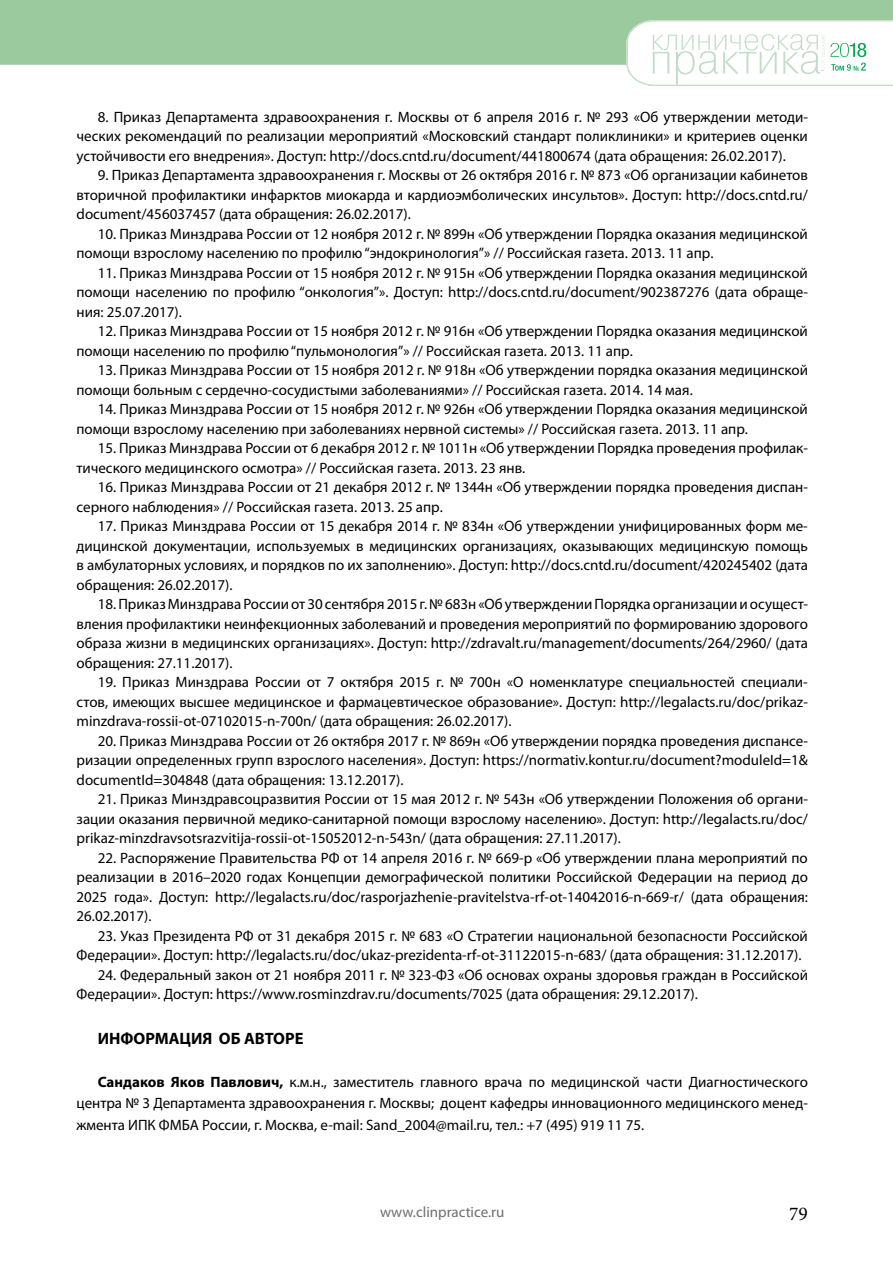
<style>
.page{position:relative;width:893px;height:1263px;background:#fff}
.page>*{position:absolute;margin:0;border:0;box-sizing:border-box;transform-origin:0 0}
.t1{font:19.5px "Minion Pro";color:#000}
.t2{font:700 16.5px "Myriad Pro";color:#000}
.t3{font:15px/19.5px "Myriad Pro";color:#000;text-align:justify}
.t4{font:15px "Myriad Pro";color:#6d6e71}
.s1{font-weight:700}
</style>
<div class="page">
<div style="left:0;top:0;width:893px;height:65px;background:#9aca9d"></div>
<svg style="left:626px;top:20px;width:267px;height:66px"></svg>
<p class="t3" style="left:77px;top:107px;width:733px;text-indent:21px">8. Приказ Департамента здравоохранения г. Москвы от 6 апреля 2016 г. № 293 «Об утверждении методи&shy;ческих рекомендаций по реализации мероприятий «Московский стандарт поликлиники» и критериев оценки устойчивости его внедрения». Доступ: http://docs.cntd.ru/document/441800674 (дата обращения: 26.02.2017).</p>
<p class="t3" style="left:77px;top:165px;width:733px;text-indent:21px">9. Приказ Департамента здравоохранения г. Москвы от 26 октября 2016 г. № 873 «Об организации кабинетов вторичной профилактики инфарктов миокарда и кардиоэмболических инсультов». Доступ: http://docs.cntd.ru/ document/456037457 (дата обращения: 26.02.2017).</p>
<p class="t3" style="left:77px;top:224px;width:733px;text-indent:21px">10. Приказ Минздрава России от 12 ноября 2012 г. № 899н «Об утверждении Порядка оказания медицинской помощи взрослому населению по профилю “эндокринология”» // Российская газета. 2013. 11 апр.</p>
<p class="t3" style="left:77px;top:263px;width:733px;text-indent:21px">11. Приказ Минздрава России от 15 ноября 2012 г. № 915н «Об утверждении Порядка оказания медицинской помощи населению по профилю “онкология”». Доступ: http://docs.cntd.ru/document/902387276 (дата обраще&shy;ния: 25.07.2017).</p>
<p class="t3" style="left:77px;top:321px;width:733px;text-indent:21px">12. Приказ Минздрава России от 15 ноября 2012 г. № 916н «Об утверждении Порядка оказания медицинской помощи населению по профилю “пульмонология”» // Российская газета. 2013. 11 апр.</p>
<p class="t3" style="left:77px;top:360px;width:733px;text-indent:21px">13. Приказ Минздрава России от 15 ноября 2012 г. № 918н «Об утверждении порядка оказания медицинской помощи больным с сердечно-сосудистыми заболеваниями» // Российская газета. 2014. 14 мая.</p>
<p class="t3" style="left:77px;top:399px;width:733px;text-indent:21px">14. Приказ Минздрава России от 15 ноября 2012 г. № 926н «Об утверждении Порядка оказания медицинской помощи взрослому населению при заболеваниях нервной системы» // Российская газета. 2013. 11 апр.</p>
<p class="t3" style="left:77px;top:438px;width:733px;text-indent:21px">15. Приказ Минздрава России от 6 декабря 2012 г. № 1011н «Об утверждении Порядка проведения профилак&shy;тического медицинского осмотра» // Российская газета. 2013. 23 янв.</p>
<p class="t3" style="left:77px;top:477px;width:733px;text-indent:21px">16. Приказ Минздрава России от 21 декабря 2012 г. № 1344н «Об утверждении порядка проведения диспан&shy;серного наблюдения» // Российская газета. 2013. 25 апр.</p>
<p class="t3" style="left:77px;top:516px;width:733px;text-indent:21px">17. Приказ Минздрава России от 15 декабря 2014 г. № 834н «Об утверждении унифицированных форм ме&shy;дицинской документации, используемых в медицинских организациях, оказывающих медицинскую помощь в амбулаторных условиях, и порядков по их заполнению». Доступ: http://docs.cntd.ru/document/420245402 (дата обращения: 26.02.2017).</p>
<p class="t3" style="left:77px;top:594px;width:733px;text-indent:21px">18. Приказ Минздрава России от 30 сентября 2015 г. № 683н «Об утверждении Порядка организации и осущест&shy;вления профилактики неинфекционных заболеваний и проведения мероприятий по формированию здорового образа жизни в медицинских организациях». Доступ: http://zdravalt.ru/management/documents/264/2960/ (дата обращения: 27.11.2017).</p>
<p class="t3" style="left:77px;top:672px;width:733px;text-indent:21px">19. Приказ Минздрава России от 7 октября 2015 г. № 700н «О номенклатуре специальностей специали&shy;стов, имеющих высшее медицинское и фармацевтическое образование». Доступ: http://legalacts.ru/doc/prikaz&shy;minzdrava-rossii-ot-07102015-n-700n/ (дата обращения: 26.02.2017).</p>
<p class="t3" style="left:77px;top:731px;width:733px;text-indent:21px">20. Приказ Минздрава России от 26 октября 2017 г. № 869н «Об утверждении порядка проведения диспансе&shy;ризации определенных групп взрослого населения». Доступ: https://normativ.kontur.ru/document?moduleId=1&amp; documentId=304848 (дата обращения: 13.12.2017).</p>
<p class="t3" style="left:77px;top:789px;width:733px;text-indent:21px">21. Приказ Минздравсоцразвития России от 15 мая 2012 г. № 543н «Об утверждении Положения об органи&shy;зации оказания первичной медико-санитарной помощи взрослому населению». Доступ: http://legalacts.ru/doc/ prikaz-minzdravsotsrazvitija-rossii-ot-15052012-n-543n/ (дата обращения: 27.11.2017).</p>
<p class="t3" style="left:77px;top:848px;width:733px;text-indent:21px">22. Распоряжение Правительства РФ от 14 апреля 2016 г. № 669-р «Об утверждении плана мероприятий по реализации в 2016–2020 годах Концепции демографической политики Российской Федерации на период до 2025 года». Доступ: http://legalacts.ru/doc/rasporjazhenie-pravitelstva-rf-ot-14042016-n-669-r/ (дата обращения:<br>26.02.2017).</p>
<p class="t3" style="left:77px;top:926px;width:733px;text-indent:21px">23. Указ Президента РФ от 31 декабря 2015 г. № 683 «О Стратегии национальной безопасности Российской<br>Федерации». Доступ: http://legalacts.ru/doc/ukaz-prezidenta-rf-ot-31122015-n-683/ (дата обращения: 31.12.2017).</p>
<p class="t3" style="left:77px;top:965px;width:733px;text-indent:21px">24. Федеральный закон от 21 ноября 2011 г. № 323-ФЗ «Об основах охраны здоровья граждан в Российской<br>Федерации». Доступ: https://www.rosminzdrav.ru/documents/7025 (дата обращения: 29.12.2017).</p>
<p class="t2" style="left:98px;top:1030px;width:207px">ИНФОРМАЦИЯ ОБ АВТОРЕ</p>
<p class="t3" style="left:77px;top:1071px;width:733px;line-height:21.3px;text-indent:21px"><span class="s1">Сандаков Яков Павлович,</span> к.м.н., заместитель главного врача по медицинской части Диагностического центра № 3 Департамента здравоохранения г. Москвы; доцент кафедры инновационного медицинского менед&shy;жмента ИПК ФМБА России, г. Москва, e-mail: Sand_2004@mail.ru, тел.: +7 (495) 919 11 75.</p>
<p class="t4" style="left:380px;top:1202px;width:126px">www.clinpractice.ru</p>
<h1 class="t1" style="left:789px;top:1200px;width:20px">79</h1>
</div>
